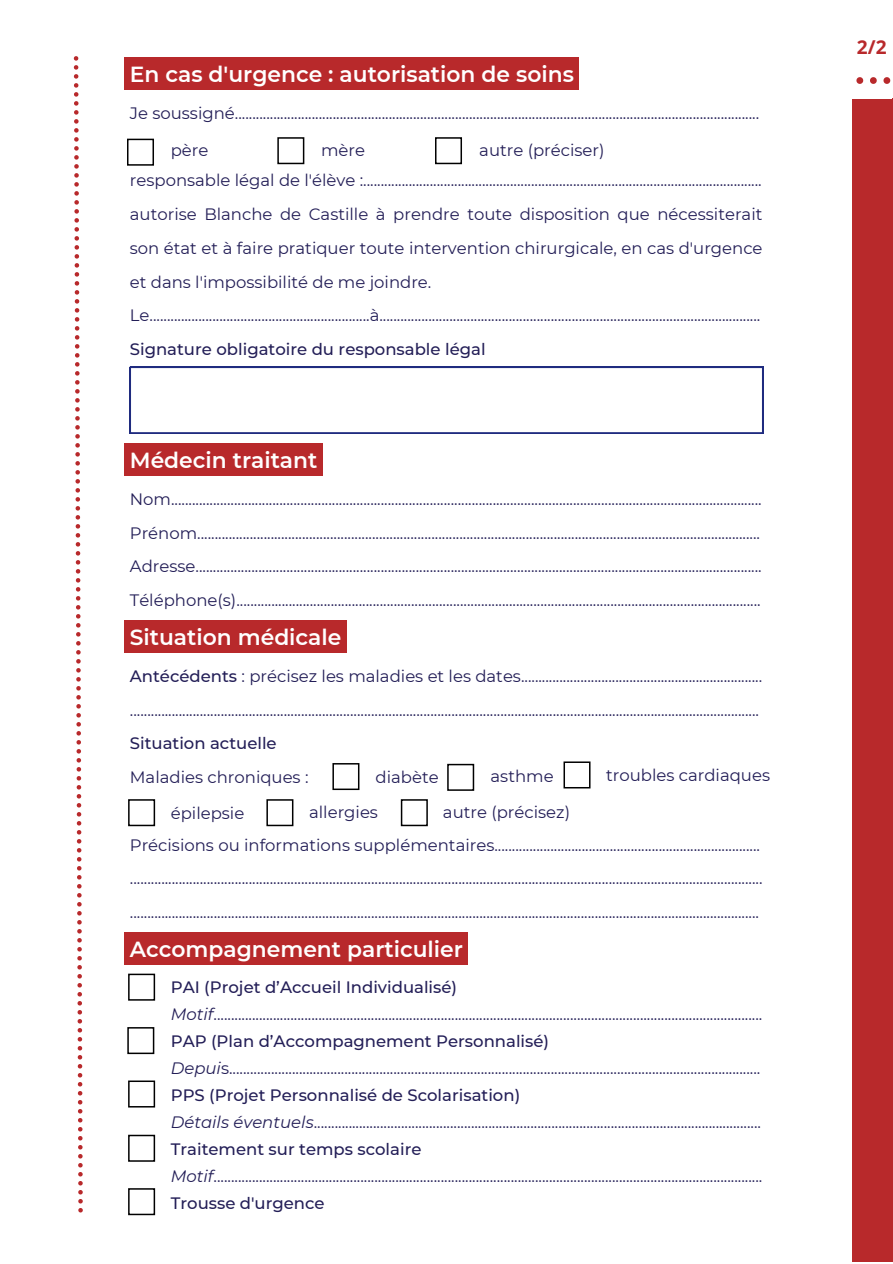
<style>
.page{position:relative;width:893px;height:1264px;background:#fff}
.page>*{position:absolute;margin:0;border:0;box-sizing:border-box;transform-origin:0 0}
.t1{font:600 21.75px "Montserrat";color:#fff}
.t2{font:700 19.05px "Open Sans";color:#b8292b}
.t3{font:16.5px/33.8px "Montserrat";color:#231e57}
.t4{font:500 16.5px "Montserrat";color:#231e57}
.s1{font-weight:500}
.s2{font-style:italic}
</style>
<div class="page">
<svg style="left:74px;top:56px;width:9px;height:1156px"></svg>
<div style="left:852px;top:98px;width:40px;height:1163px;background:#b8292b"></div>
<svg style="left:856px;top:77px;width:34px;height:7px"></svg>
<div style="left:125px;top:58px;width:454px;height:32px;background:#b8292b"></div>
<svg style="left:130px;top:367px;width:633px;height:66px"></svg>
<div style="left:125px;top:444px;width:198px;height:32px;background:#b8292b"></div>
<div style="left:125px;top:620px;width:222px;height:33px;background:#b8292b"></div>
<div style="left:125px;top:932px;width:343px;height:33px;background:#b8292b"></div>
<div style="left:127px;top:139px;width:27px;height:27px;border:2px solid #000"></div>
<div style="left:277px;top:137px;width:27px;height:27px;border:2px solid #000"></div>
<div style="left:435px;top:137px;width:27px;height:27px;border:2px solid #000"></div>
<div style="left:332px;top:763px;width:27px;height:27px;border:2px solid #000"></div>
<div style="left:447px;top:763px;width:27px;height:27px;border:2px solid #000"></div>
<div style="left:563px;top:761px;width:27px;height:27px;border:2px solid #000"></div>
<div style="left:128px;top:799px;width:27px;height:27px;border:1px solid #000"></div>
<div style="left:266px;top:799px;width:27px;height:27px;border:2px solid #000"></div>
<div style="left:401px;top:799px;width:27px;height:27px;border:2px solid #000"></div>
<div style="left:128px;top:973px;width:27px;height:27px;border:1px solid #000"></div>
<div style="left:127px;top:1027px;width:27px;height:27px;border:2px solid #000"></div>
<div style="left:128px;top:1080px;width:27px;height:27px;border:1px solid #000"></div>
<div style="left:128px;top:1134px;width:27px;height:27px;border:1px solid #000"></div>
<div style="left:128px;top:1188px;width:27px;height:27px;border:1px solid #000"></div>
<h1 class="t1" style="left:130px;top:59px;width:445px">En cas d'urgence : autorisation de soins</h1>
<p class="t3" style="left:130px;top:95px;width:630px">Je soussigné......................................................................................................................................................</p>
<p class="t3" style="left:171px;top:132px;width:39px">père</p>
<p class="t3" style="left:321px;top:132px;width:45px">mère</p>
<p class="t3" style="left:479px;top:132px;width:127px">autre (préciser)</p>
<p class="t3" style="left:130px;top:163px;width:634px">responsable légal de l'élève :.................................................................................................................. autorise Blanche de Castille à prendre toute disposition que nécessiterait son état et à faire pratiquer toute intervention chirurgicale, en cas d'urgence et dans l'impossibilité de me joindre.<br>Le...............................................................à.............................................................................................................</p>
<p class="t4" style="left:130px;top:337px;width:357px">Signature obligatoire du responsable légal</p>
<h1 class="t1" style="left:130px;top:444px;width:189px">Médecin traitant</h1>
<p class="t3" style="left:130px;top:481px;width:633px;text-align:justify">Nom.........................................................................................................................................................................<br>Prénom.................................................................................................................................................................<br>Adresse..................................................................................................................................................................<br>Téléphone(s)......................................................................................................................................................</p>
<h1 class="t1" style="left:130px;top:621px;width:213px">Situation médicale</h1>
<p class="t3" style="left:130px;top:658px;width:633px"><span class="s1">Antécédents</span> : précisez les maladies et les dates..................................................................... ....................................................................................................................................................................................</p>
<p class="t4" style="left:130px;top:732px;width:148px">Situation actuelle</p>
<p class="t3" style="left:130px;top:759px;width:180px">Maladies chroniques :</p>
<p class="t3" style="left:375px;top:759px;width:65px">diabète</p>
<p class="t3" style="left:490px;top:758px;width:65px">asthme</p>
<p class="t3" style="left:606px;top:757px;width:165px">troubles cardiaques</p>
<p class="t3" style="left:171px;top:795px;width:75px">épilepsie</p>
<p class="t3" style="left:309px;top:794px;width:70px">allergies</p>
<p class="t3" style="left:443px;top:794px;width:129px">autre (précisez)</p>
<p class="t3" style="left:130px;top:827px;width:634px">Précisions ou informations supplémentaires............................................................................ ..................................................................................................................................................................................... ....................................................................................................................................................................................</p>
<h1 class="t1" style="left:130px;top:933px;width:334px">Accompagnement particulier</h1>
<p class="t3" style="left:171px;top:972px;width:593px;line-height:27px"><span class="s1">PAI (Projet d’Accueil Individualisé)<br></span><span class="s2">Motif</span>.............................................................................................................................................................<br><span class="s1">PAP (Plan d’Accompagnement Personnalisé)<br></span><span class="s2">Depui</span>s........................................................................................................................................................<br><span class="s1">PPS (Projet Personnalisé de Scolarisation)<br></span><span class="s2">Détails éventuels</span>................................................................................................................................<br><span class="s1">Traitement sur temps scolaire </span><span class="s2">Motif</span>.............................................................................................................................................................<br><span class="s1">Trousse d'urgence</span></p>
<p class="t2" style="left:856px;top:34px;width:32px">2/2</p>
</div>
